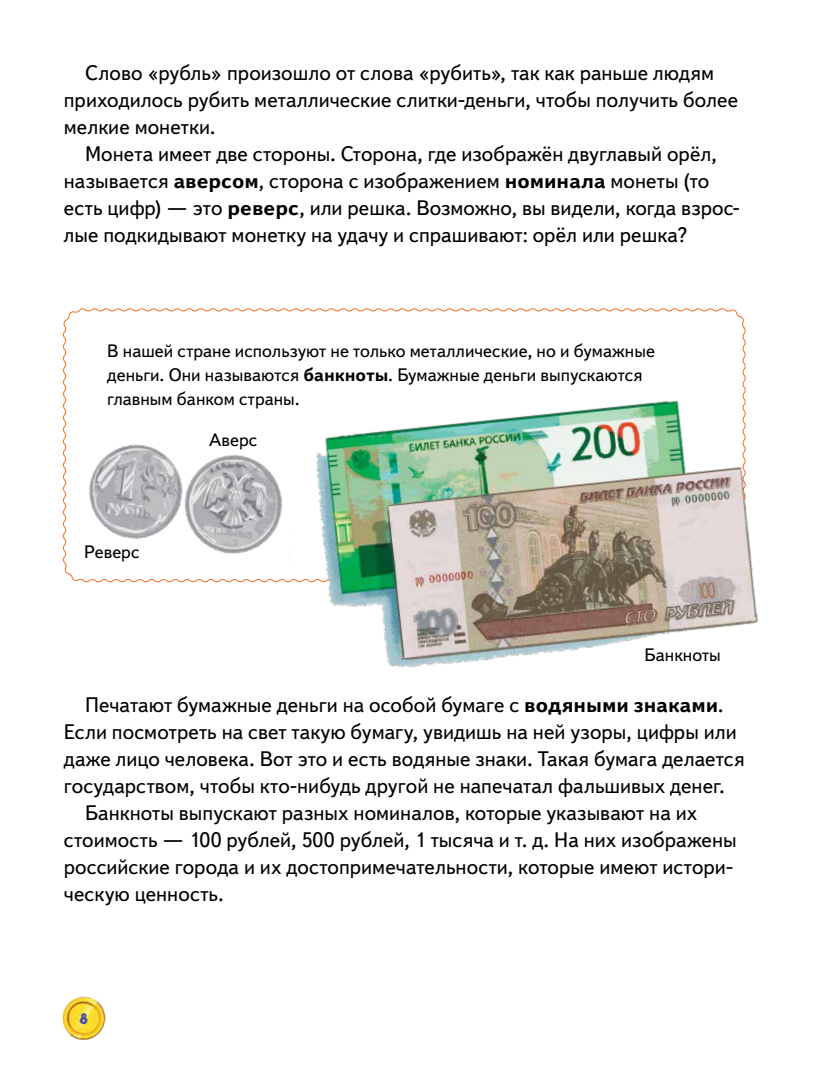
<style>
.page{position:relative;width:830px;height:1072px;background:#fff}
.page>*{position:absolute;margin:0;border:0;box-sizing:border-box;transform-origin:0 0}
.t1{font:21px/27px "Textbook New";letter-spacing:.005em;color:#000}
.t2{font:18px/24px "Textbook New";letter-spacing:.005em;color:#000}
.t3{font:16.5px "Shadow";color:#524fa1}
.s1{font-weight:700}
</style>
<div class="page">
<svg style="left:63px;top:308px;width:683px;height:275px"></svg>
<img style="left:303px;top:385px;width:455px;height:283px">
<img style="left:77px;top:429px;width:226px;height:144px">
<img style="left:62px;top:996px;width:44px;height:44px">
<p class="t1" style="left:64px;top:59px;width:675px;text-indent:21px">Слово «рубль» произошло от слова «рубить», так как раньше людям приходилось рубить металлические слитки-деньги, чтобы получить более мелкие монетки.</p>
<p class="t1" style="left:64px;top:140px;width:677px;text-indent:21px">Монета имеет две стороны. Сторона, где изображён двуглавый орёл, называется <span class="s1">аверсом</span>, сторона с изображением <span class="s1">номинала</span> монеты (то есть цифр) — это <span class="s1">реверс</span>, или решка. Возможно, вы видели, когда взрос&shy;лые подкидывают монетку на удачу и спрашивают: орёл или решка?</p>
<p class="t2" style="left:107px;top:339px;width:549px">В нашей стране используют не только металлические, но и бумажные деньги. Они называются <span class="s1">банкноты</span>. Бумажные деньги выпускаются главным банком страны.</p>
<p class="t2" style="left:84px;top:540px;width:57px">Реверс</p>
<p class="t2" style="left:209px;top:428px;width:50px">Аверс</p>
<p class="t2" style="left:644px;top:642px;width:78px">Банкноты</p>
<p class="t1" style="left:85px;top:691px;width:639px">Печатают бумажные деньги на особой бумаге с <span class="s1">водяными знаками</span>.</p>
<p class="t1" style="left:64px;top:718px;width:674px">Если посмотреть на свет такую бумагу, увидишь на ней узоры, цифры или</p>
<p class="t1" style="left:64px;top:745px;width:682px">даже лицо человека. Вот это и есть водяные знаки. Такая бумага делается</p>
<p class="t1" style="left:64px;top:772px;width:662px">государством, чтобы кто-нибудь другой не напечатал фальшивых денег.</p>
<p class="t1" style="left:85px;top:799px;width:613px">Банкноты выпускают разных номиналов, которые указывают на их</p>
<p class="t1" style="left:64px;top:826px;width:674px">стоимость — 100 рублей, 500 рублей, 1 тысяча и т. д. На них изображены</p>
<p class="t1" style="left:64px;top:853px;width:670px">российские города и их достопримечательности, которые имеют истори-</p>
<p class="t1" style="left:64px;top:880px;width:161px">ческую ценность.</p>
<p class="t3" style="left:80px;top:1009px;width:10px">8</p>
</div>
